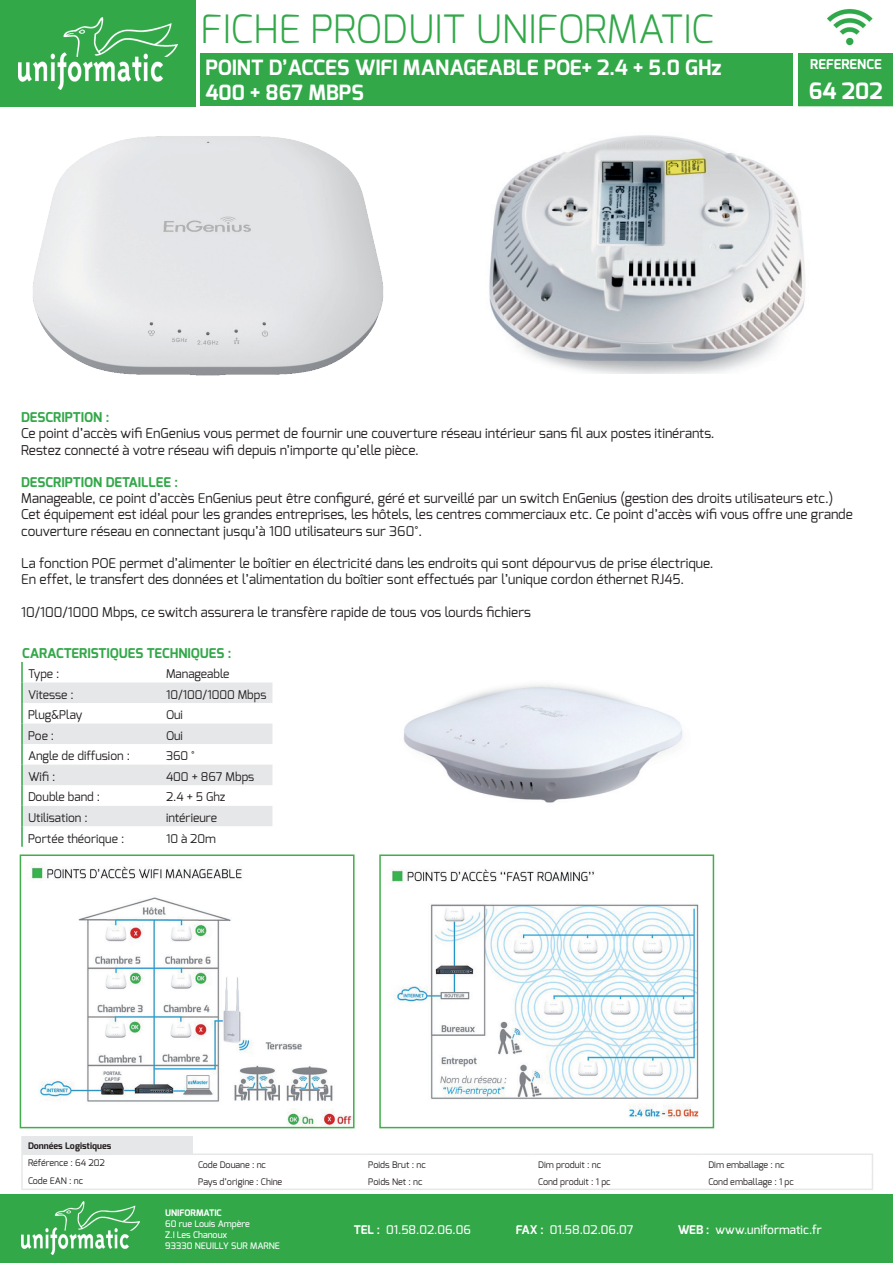
<style>
.page{position:relative;width:893px;height:1263px;background:#fff}
.page>*{position:absolute;margin:0;border:0;box-sizing:border-box;transform-origin:0 0}
.t1{font:300 39px "Exo";color:#32a849}
.t2{font:700 22.5px "Exo";color:#fff}
.t3{font:700 21px/25.2px "Exo";color:#fff}
.t4{font:13.5px/16.2px "Exo";color:#231f20}
.t5{font:700 13.5px "Exo";color:#32a849}
.t6{font:700 13.5px "Exo";color:#fff}
.t7{font:12px "Exo";color:#231f20}
.t8{font:500 12px "Exo";color:#fff}
.t9{font:9px "Exo";color:#231f20}
.t10{font:500 9px/10.8px "Exo";color:#fff}
.t11{font:700 9px "Exo";color:#231f20}
.t12{font:700 9px "Exo";color:#fff}
.s1{font-weight:700}
</style>
<div class="page">
<div style="left:0;top:1195px;width:893px;height:68px;background:#32a849"></div>
<img style="left:21px;top:1201px;width:118px;height:53px">
<svg style="left:23px;top:682px;width:249px;height:144px"></svg>
<hr style="left:21px;top:662px;width:2px;height:20px;background:#32a849">
<hr style="left:21px;top:682px;width:2px;height:21px;background:#32a849">
<hr style="left:21px;top:703px;width:2px;height:20px;background:#32a849">
<hr style="left:21px;top:723px;width:2px;height:21px;background:#32a849">
<hr style="left:21px;top:744px;width:2px;height:21px;background:#32a849">
<hr style="left:21px;top:765px;width:2px;height:20px;background:#32a849">
<hr style="left:21px;top:785px;width:2px;height:21px;background:#32a849">
<hr style="left:21px;top:806px;width:2px;height:20px;background:#32a849">
<hr style="left:21px;top:826px;width:2px;height:21px;background:#32a849">
<div style="left:0;top:0;width:196px;height:106px;background:#32a849"></div>
<img style="left:18px;top:17px;width:160px;height:73px">
<img style="left:827px;top:9px;width:46px;height:37px">
<div style="left:798px;top:54px;width:95px;height:52px;background:#32a849"></div>
<div style="left:200px;top:54px;width:593px;height:52px;background:#32a849"></div>
<hr style="left:21px;top:1188px;width:171px;height:2px;background:#e6e7e9">
<hr style="left:192px;top:1188px;width:170px;height:2px;background:#e6e7e9">
<hr style="left:362px;top:1188px;width:170px;height:2px;background:#e6e7e9">
<hr style="left:532px;top:1188px;width:170px;height:2px;background:#e6e7e9">
<hr style="left:702px;top:1188px;width:171px;height:2px;background:#e6e7e9">
<hr style="left:21px;top:1136px;width:172px;height:1px;background:#e6e7e9">
<svg style="left:21px;top:1137px;width:852px;height:52px"></svg>
<hr style="left:21px;top:1153px;width:171px;height:2px;background:#e6e7e9">
<img style="left:31px;top:866px;width:321px;height:259px">
<div style="left:20px;top:854px;width:335px;height:274px;border:2px solid #40ae49"></div>
<img style="left:390px;top:869px;width:309px;height:249px">
<div style="left:379px;top:854px;width:335px;height:274px;border:2px solid #40ae49"></div>
<img style="left:33px;top:136px;width:351px;height:240px">
<img style="left:489px;top:135px;width:316px;height:239px">
<img style="left:403px;top:684px;width:280px;height:119px">
<h1 class="t1" style="left:200px;top:3px;width:515px">FICHE PRODUIT UNIFORMATIC</h1>
<h3 class="t3" style="left:206px;top:55px;width:517px">POINT D’ACCES WIFI MANAGEABLE POE+ 2.4 + 5.0 GHz<br>400 + 867 MBPS</h3>
<p class="t6" style="left:810px;top:56px;width:73px">REFERENCE</p>
<h2 class="t2" style="left:809px;top:77px;width:75px">64 202</h2>
<p class="t5" style="left:21px;top:409px;width:90px">DESCRIPTION :</p>
<p class="t4" style="left:21px;top:425px;width:695px">Ce point d’accès wifi EnGenius vous permet de fournir une couverture réseau intérieur sans fil aux postes itinérants.<br>Restez connecté à votre réseau wifi depuis n’importe qu’elle pièce.</p>
<p class="t5" style="left:21px;top:473px;width:158px">DESCRIPTION DETAILLEE :</p>
<p class="t4" style="left:21px;top:490px;width:833px">Manageable, ce point d’accès EnGenius peut être configuré, géré et surveillé par un switch EnGenius (gestion des droits utilisateurs etc.)<br>Cet équipement est idéal pour les grandes entreprises, les hôtels, les centres commerciaux etc. Ce point d’accès wifi vous offre une grande couverture réseau en connectant jusqu’à 100 utilisateurs sur 360°.</p>
<p class="t4" style="left:21px;top:555px;width:694px">La fonction POE permet d’alimenter le boîtier en électricité dans les endroits qui sont dépourvus de prise électrique.<br>En effet, le transfert des données et l’alimentation du boîtier sont effectués par l’unique cordon éthernet RJ45.</p>
<p class="t4" style="left:21px;top:604px;width:511px">10/100/1000 Mbps, ce switch assurera le transfère rapide de tous vos lourds fichiers</p>
<p class="t5" style="left:22px;top:644px;width:211px">CARACTERISTIQUES TECHNIQUES :</p>
<p class="t7" style="left:28px;top:666px;width:33px">Type :</p>
<p class="t7" style="left:166px;top:666px;width:65px">Manageable</p>
<p class="t7" style="left:28px;top:687px;width:47px">Vitesse :</p>
<p class="t7" style="left:166px;top:687px;width:102px">10/100/1000 Mbps</p>
<p class="t7" style="left:28px;top:707px;width:56px">Plug&amp;Play</p>
<p class="t7" style="left:166px;top:707px;width:19px">Oui</p>
<p class="t7" style="left:28px;top:728px;width:28px">Poe :</p>
<p class="t7" style="left:166px;top:728px;width:19px">Oui</p>
<p class="t7" style="left:28px;top:748px;width:103px">Angle de diffusion :</p>
<p class="t7" style="left:166px;top:748px;width:30px">360 °</p>
<p class="t7" style="left:28px;top:769px;width:29px">Wifi :</p>
<p class="t7" style="left:166px;top:769px;width:90px">400 + 867 Mbps</p>
<p class="t7" style="left:28px;top:789px;width:74px">Double band :</p>
<p class="t7" style="left:166px;top:789px;width:61px">2.4 + 5 Ghz</p>
<p class="t7" style="left:28px;top:810px;width:61px">Utilisation :</p>
<p class="t7" style="left:166px;top:810px;width:53px">intérieure</p>
<p class="t7" style="left:28px;top:830px;width:98px">Portée théorique :</p>
<p class="t7" style="left:166px;top:830px;width:51px">10 à 20m</p>
<p class="t11" style="left:28px;top:1140px;width:85px">Données Logistiques</p>
<p class="t9" style="left:28px;top:1157px;width:78px">Référence : 64 202</p>
<p class="t9" style="left:198px;top:1158px;width:69px">Code Douane : nc</p>
<p class="t9" style="left:368px;top:1158px;width:59px">Poids Brut : nc</p>
<p class="t9" style="left:538px;top:1158px;width:64px">Dim produit : nc</p>
<p class="t9" style="left:708px;top:1158px;width:78px">Dim emballage : nc</p>
<p class="t9" style="left:28px;top:1175px;width:57px">Code EAN : nc</p>
<p class="t9" style="left:198px;top:1176px;width:86px">Pays d’origine : Chine</p>
<p class="t9" style="left:368px;top:1176px;width:56px">Poids Net : nc</p>
<p class="t9" style="left:538px;top:1176px;width:74px">Cond produit : 1 pc</p>
<p class="t9" style="left:708px;top:1176px;width:87px">Cond emballage : 1 pc</p>
<p class="t8" style="left:354px;top:1222px;width:119px"><span class="s1">TEL :</span> 01.58.02.06.06</p>
<p class="t8" style="left:516px;top:1222px;width:119px"><span class="s1">FAX :</span> 01.58.02.06.07</p>
<p class="t8" style="left:678px;top:1222px;width:145px"><span class="s1">WEB :</span> www.uniformatic.fr</p>
<p class="t12" style="left:165px;top:1207px;width:58px">UNIFORMATIC</p>
<p class="t10" style="left:165px;top:1218px;width:116px">60 rue Louis Ampère<br>Z.I Les Chanoux<br>93330 NEUILLY SUR MARNE</p>
</div>
